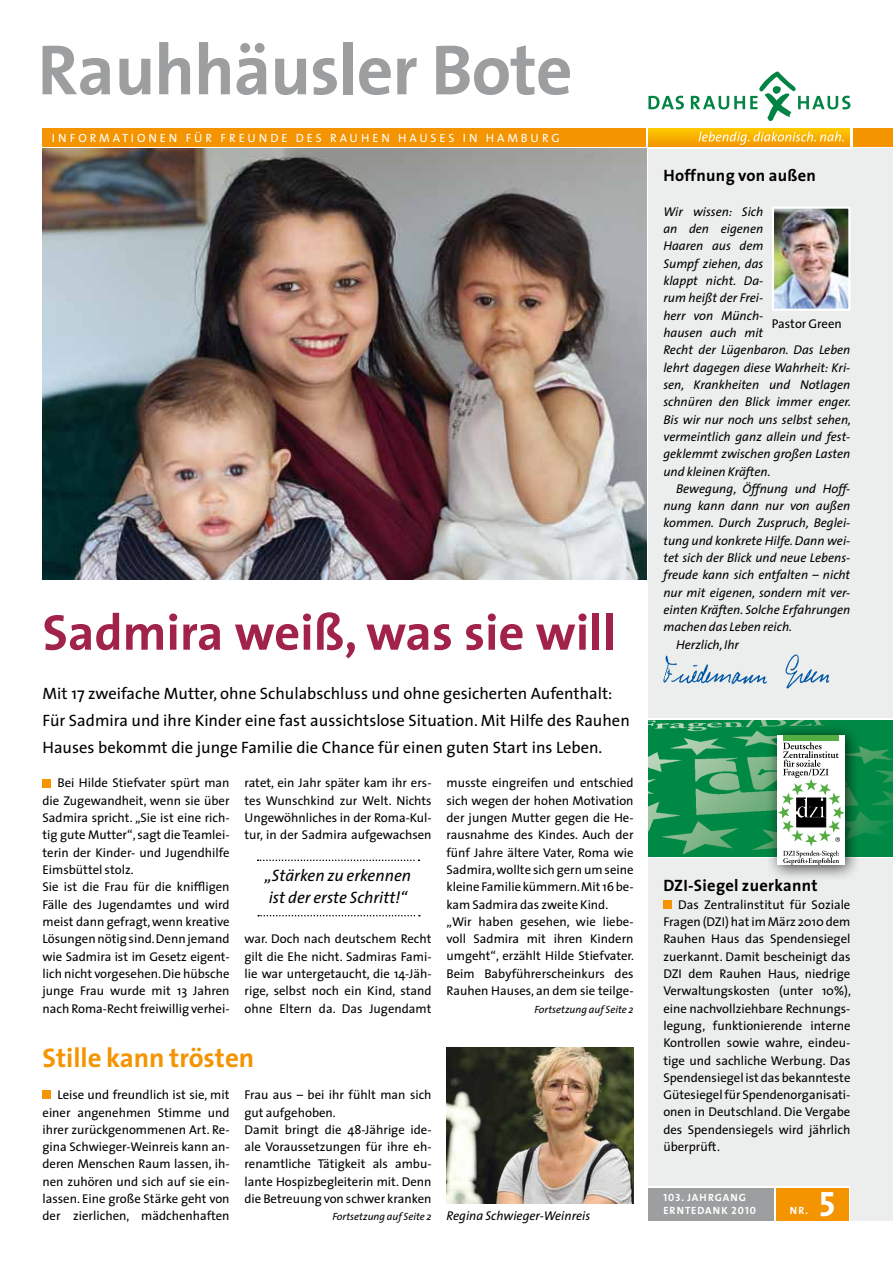
<style>
.page{position:relative;width:893px;height:1263px;background:#fff}
.page>*{position:absolute;margin:0;border:0;box-sizing:border-box;transform-origin:0 0}
.t1{font:700 71.55px "The Sans";letter-spacing:-.015em;color:#9c9e9f}
.t2{font:700 50.55px "The Sans";color:#a12349}
.t3{font:35.55px "The Sans Bold Caps";color:#fff}
.t4{font:700 27px "The Sans";color:#f39400}
.t5{font:16.5px/27px "The Sans";color:#000}
.t6{font:italic 16.5px/22.5px "The Sans";color:#000}
.t7{font:700 16.5px "The Sans";letter-spacing:.02em;color:#000}
.t8{font:12.75px/17.2px "The Sans";color:#000;text-align:justify}
.t9{font:italic 12.75px/17.2px "The Sans";color:#000}
.t10{font:12px "The Sans";letter-spacing:.24em;color:#fff}
.t11{font:italic 10.5px "The Sans";color:#000}
.t12{font:700 10.5px/12.6px "The Sans";letter-spacing:.1em;color:#fff}
.s1{font-family:"The Sans Bold Caps";font-weight:400}
</style>
<div class="page">
<div style="left:648px;top:859px;width:245px;height:327px;background:#eceded"></div>
<img style="left:446px;top:1047px;width:188px;height:156px">
<div style="left:648px;top:1188px;width:126px;height:32px;background:#9c9e9f"></div>
<div style="left:776px;top:1188px;width:72px;height:32px;background:#f39400"></div>
<div style="left:648px;top:149px;width:245px;height:569px;background:#eceded"></div>
<div style="left:43px;top:128px;width:850px;height:18px;background:#f39400"></div>
<div style="left:646px;top:71px;width:207px;height:78px;background:#fff"></div>
<hr style="left:648px;top:128px;width:202px;height:1px;background:#fecb00">
<hr style="left:648px;top:129px;width:202px;height:1px;background:#fec800">
<hr style="left:648px;top:130px;width:202px;height:1px;background:#fdc500">
<hr style="left:648px;top:131px;width:202px;height:1px;background:#fcc300">
<hr style="left:648px;top:132px;width:202px;height:1px;background:#fbbf00">
<hr style="left:648px;top:133px;width:202px;height:1px;background:#fbbc00">
<hr style="left:648px;top:134px;width:202px;height:1px;background:#fab900">
<hr style="left:648px;top:135px;width:202px;height:1px;background:#fab700">
<hr style="left:648px;top:136px;width:202px;height:1px;background:#f9b400">
<hr style="left:648px;top:137px;width:202px;height:1px;background:#f8b100">
<hr style="left:648px;top:138px;width:202px;height:1px;background:#f8ad00">
<hr style="left:648px;top:139px;width:202px;height:1px;background:#f7aa00">
<hr style="left:648px;top:140px;width:202px;height:1px;background:#f6a700">
<hr style="left:648px;top:141px;width:202px;height:1px;background:#f6a400">
<hr style="left:648px;top:142px;width:202px;height:1px;background:#f5a100">
<hr style="left:648px;top:143px;width:202px;height:1px;background:#f49e00">
<hr style="left:648px;top:144px;width:202px;height:1px;background:#f49a00">
<hr style="left:648px;top:145px;width:202px;height:1px;background:#f39700">
<hr style="left:648px;top:146px;width:202px;height:1px;background:#f39400">
<svg style="left:699px;top:131px;width:145px;height:14px"></svg>
<svg style="left:648px;top:96px;width:36px;height:13px"></svg>
<svg style="left:691px;top:71px;width:159px;height:50px"></svg>
<div style="left:43px;top:779px;width:8px;height:8px;background:#f39400"></div>
<img style="left:43px;top:148px;width:603px;height:431px">
<img style="left:663px;top:654px;width:167px;height:35px">
<img style="left:648px;top:720px;width:245px;height:137px">
<div style="left:43px;top:1091px;width:8px;height:8px;background:#f39400"></div>
<img style="left:775px;top:210px;width:72px;height:98px">
<div style="left:772px;top:207px;width:78px;height:104px;border:2px solid #fff"></div>
<div style="left:663px;top:900px;width:9px;height:9px;background:#f39400"></div>
<div style="left:850px;top:1186px;width:43px;height:34px;background:#eceded"></div>
<div style="left:765px;top:723px;width:95px;height:157px;background:#000;opacity:.75"></div>
<div style="left:777px;top:735px;width:68px;height:130px;background:#fff"></div>
<div style="left:783px;top:735px;width:56px;height:6px;background:#55ac42"></div>
<svg style="left:778px;top:742px;width:67px;height:123px"></svg>
<svg style="left:258px;top:859px;width:161px;height:2px"></svg>
<svg style="left:258px;top:915px;width:162px;height:1px"></svg>
<h1 class="t1" style="left:38px;top:10px;width:537px">Rauhhäusler Bote</h1>
<p class="t10" style="left:52px;top:128px;width:509px">INFORMATIONEN FÜR FREUNDE DES RAUHEN HAUSES IN HAMBURG</p>
<h2 class="t2" style="left:43px;top:590px;width:575px">Sadmira weiß, was sie will</h2>
<p class="t5" style="left:43px;top:679px;width:589px">Mit 17 zweifache Mutter, ohne Schulabschluss und ohne gesicherten Aufenthalt:<br>Für Sadmira und ihre Kinder eine fast aussichtslose Situation. Mit Hilfe des Rauhen<br>Hauses bekommt die junge Familie die Chance für einen guten Start ins Leben.</p>
<p class="t8" style="left:43px;top:774px;width:189px;text-align:left;text-indent:15px">Bei Hilde Stiefvater spürt man die Zugewandheit, wenn sie über<br>Sadmira spricht. „Sie ist eine rich&shy;tig gute Mutter“, sagt die Teamlei&shy;terin der Kinder- und Jugendhilfe<br>Eimsbüttel stolz.<br>Sie ist die Frau für die kniffligen<br>Fälle des Jugendamtes und wird meist dann gefragt, wenn kreative<br>Lösungen nötig sind. Denn jemand wie Sadmira ist im Gesetz eigent&shy;lich nicht vorgesehen. Die hübsche junge Frau wurde mit 13 Jahren nach Roma-Recht freiwillig verhei-</p>
<p class="t8" style="left:244px;top:774px;width:189px">ratet, ein Jahr später kam ihr ers&shy;tes Wunschkind zur Welt. Nichts Ungewöhnliches in der Roma-Kul&shy;tur, in der Sadmira aufgewachsen</p>
<p class="t8" style="left:446px;top:774px;width:189px;text-align:left">musste eingreifen und entschied sich wegen der hohen Motivation der jungen Mutter gegen die He&shy;rausnahme des Kindes. Auch der fünf Jahre ältere Vater, Roma wie<br>Sadmira, wollte sich gern um seine kleine Familie kümmern. Mit 16 be&shy;kam Sadmira das zweite Kind. „Wir haben gesehen, wie liebe&shy;voll Sadmira mit ihren Kindern umgeht“, erzählt Hilde Stiefvater.<br>Beim Babyführerscheinkurs des<br>Rauhen Hauses, an dem sie teilge-</p>
<p class="t6" style="left:265px;top:863px;width:148px">„Stärken zu erkennen ist der erste Schritt!“</p>
<p class="t8" style="left:244px;top:930px;width:189px">war. Doch nach deutschem Recht gilt die Ehe nicht. Sadmiras Fami&shy;lie war untergetaucht, die 14-Jäh&shy;rige, selbst noch ein Kind, stand ohne Eltern da. Das Jugendamt</p>
<p class="t11" style="left:534px;top:1000px;width:101px">Fortsetzung auf Seite 2</p>
<h3 class="t4" style="left:43px;top:1035px;width:213px">Stille kann trösten</h3>
<p class="t8" style="left:244px;top:1086px;width:189px;text-align:left">Frau aus – bei ihr fühlt man sich gut aufgehoben.<br>Damit bringt die 48-Jährige ide&shy;ale Voraussetzungen für ihre eh&shy;renamtliche Tätigkeit als ambu&shy;lante Hospizbegleiterin mit. Denn die Betreuung von schwer kranken</p>
<p class="t8" style="left:43px;top:1086px;width:189px;text-indent:15px">Leise und freundlich ist sie, mit einer angenehmen Stimme und ihrer zurückgenommenen Art. Re&shy;gina Schwieger-Weinreis kann an&shy;deren Menschen Raum lassen, ih&shy;nen zuhören und sich auf sie ein&shy;lassen. Eine große Stärke geht von der zierlichen, mädchenhaften</p>
<p class="t11" style="left:332px;top:1208px;width:101px">Fortsetzung auf Seite 2</p>
<p class="t9" style="left:446px;top:1207px;width:145px">Regina Schwieger-Weinreis</p>
<p class="t7" style="left:663px;top:162px;width:154px">Hoffnung von außen</p>
<p class="t9" style="left:663px;top:202px;width:189px">Wir wissen: Sich<br>an den eigenen<br>Haaren aus dem<br>Sumpf ziehen, das<br>klappt nicht. Da-<br>rum heißt der Frei-<br>herr von Münch-<br>hausen auch mit<br>Recht der Lügenbaron. Das Leben lehrt dagegen diese Wahrheit: Kri&shy;sen, Krankheiten und Notlagen schnüren den Blick immer enger.<br>Bis wir nur noch uns selbst sehen, vermeintlich ganz allein und fest&shy;geklemmt zwischen großen Lasten und kleinen Kräften.</p>
<p class="t9" style="left:676px;top:479px;width:176px">Bewegung, Öffnung und Hoff-</p>
<p class="t9" style="left:663px;top:497px;width:189px">nung kann dann nur von außen</p>
<p class="t9" style="left:663px;top:514px;width:189px">kommen. Durch Zuspruch, Beglei-</p>
<p class="t9" style="left:663px;top:531px;width:189px">tung und konkrete Hilfe. Dann wei-</p>
<p class="t9" style="left:663px;top:549px;width:189px">tet sich der Blick und neue Lebens-</p>
<p class="t9" style="left:663px;top:566px;width:188px">freude kann sich entfalten – nicht</p>
<p class="t9" style="left:663px;top:583px;width:189px">nur mit eigenen, sondern mit ver-</p>
<p class="t9" style="left:663px;top:601px;width:189px">einten Kräften. Solche Erfahrungen</p>
<p class="t9" style="left:663px;top:618px;width:130px">machen das Leben reich.</p>
<p class="t9" style="left:676px;top:635px;width:64px">Herzlich, Ihr</p>
<p class="t8" style="left:772px;top:315px;width:72px">Pastor Green</p>
<p class="t7" style="left:663px;top:872px;width:156px">DZI-Siegel zuerkannt</p>
<p class="t8" style="left:663px;top:895px;width:189px;text-indent:15px">Das Zentralinstitut für Soziale Fragen (DZI) hat im März 2010 dem Rauhen Haus das Spendensiegel zuerkannt. Damit bescheinigt das DZI dem Rauhen Haus, niedrige Verwaltungskosten (unter 10%), eine nachvollziehbare Rechnungs&shy;legung, funktionierende interne Kontrollen sowie wahre, eindeu&shy;tige und sachliche Werbung. Das Spendensiegel ist das bekannteste Gütesiegel für Spendenorganisati&shy;onen in Deutschland. Die Vergabe des Spendensiegels wird jährlich überprüft.</p>
<p class="t12" style="left:663px;top:1191px;width:94px"><span class="s1">103.</span> JAHRGANG<br>ERNTEDANK <span class="s1">2010</span></p>
<p class="t12" style="left:790px;top:1204px;width:20px">NR.</p>
<h3 class="t3" style="left:819px;top:1174px;width:18px">5</h3>
</div>
